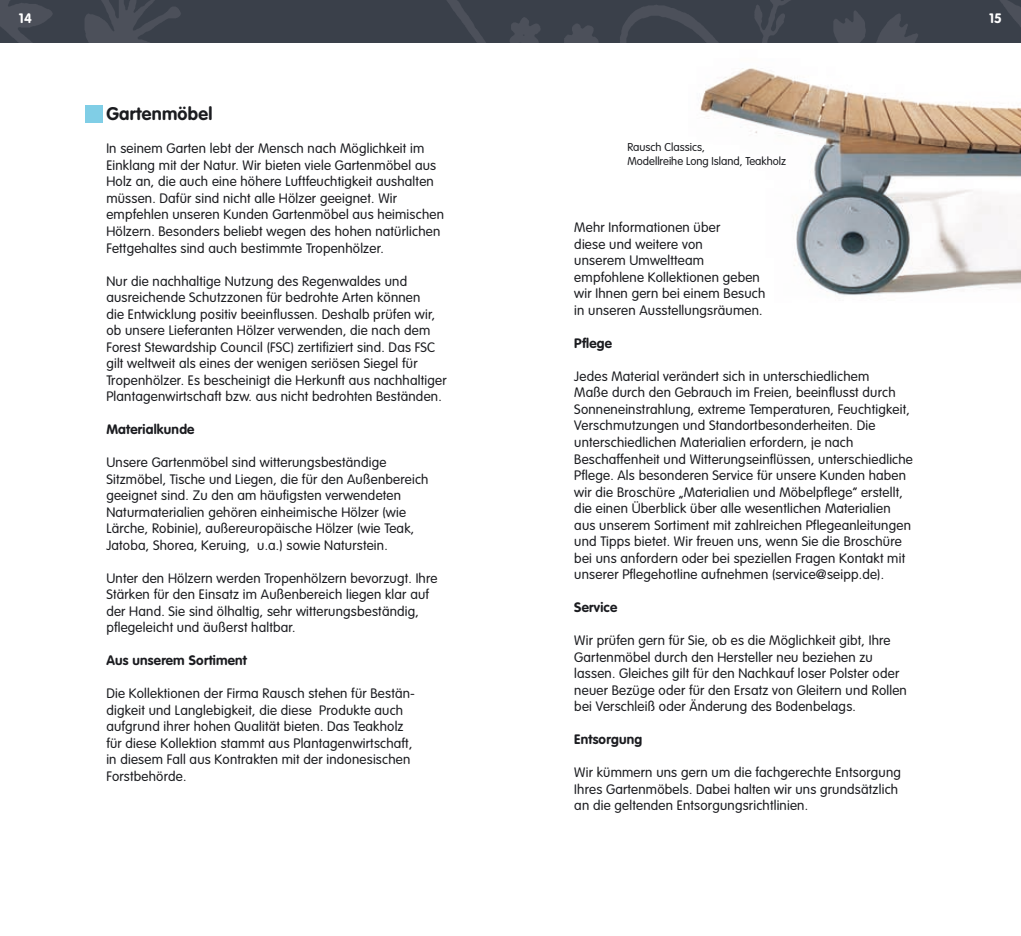
<style>
.page{position:relative;width:1021px;height:936px;background:#fff}
.page>*{position:absolute;margin:0;border:0;box-sizing:border-box;transform-origin:0 0}
.t1{font:700 18px "VAG Rounded";letter-spacing:.015em;color:#1b1c20}
.t2{font:300 13.5px/16.5px "VAG Rounded";letter-spacing:.015em;color:#1b1c20}
.t3{font:700 13.5px "VAG Rounded";letter-spacing:.015em;color:#1b1c20}
.t4{font:700 13.5px "VAG Rounded";color:#fff}
.t5{font:300 11.25px/13.5px "VAG Rounded";color:#1b1c20}
</style>
<div class="page">
<img style="left:700px;top:68px;width:320px;height:227px">
<img style="left:0;top:0;width:1020px;height:43px">
<div style="left:85px;top:105px;width:17px;height:17px;background:#80cee6"></div>
<p class="t4" style="left:19px;top:11px;width:14px">14</p>
<p class="t4" style="left:989px;top:11px;width:14px">15</p>
<h1 class="t1" style="left:106px;top:103px;width:108px">Gartenmöbel</h1>
<p class="t2" style="left:106px;top:140px;width:339px">In seinem Garten lebt der Mensch nach Möglichkeit im Einklang mit der Natur. Wir bieten viele Gartenmöbel aus Holz an, die auch eine höhere Luftfeuchtigkeit aushalten müssen. Dafür sind nicht alle Hölzer geeignet. Wir empfehlen unseren Kunden Gartenmöbel aus heimischen Hölzern. Besonders beliebt wegen des hohen natürlichen Fettgehaltes sind auch bestimmte Tropenhölzer.</p>
<p class="t2" style="left:106px;top:272px;width:342px">Nur die nachhaltige Nutzung des Regenwaldes und ausreichende Schutzzonen für bedrohte Arten können<br>die Entwicklung positiv beeinflussen. Deshalb prüfen wir, ob unsere Lieferanten Hölzer verwenden, die nach dem Forest Stewardship Council (FSC) zertifiziert sind. Das FSC gilt weltweit als eines der wenigen seriösen Siegel für Tropenhölzer. Es bescheinigt die Herkunft aus nachhaltiger Plantagenwirtschaft bzw. aus nicht bedrohten Beständen.</p>
<p class="t3" style="left:106px;top:421px;width:90px">Materialkunde</p>
<p class="t2" style="left:106px;top:454px;width:324px">Unsere Gartenmöbel sind witterungsbeständige Sitzmöbel, Tische und Liegen, die für den Außenbereich geeignet sind. Zu den am häufigsten verwendeten Naturmaterialien gehören einheimische Hölzer (wie Lärche, Robinie), außereuropäische Hölzer (wie Teak, Jatoba, Shorea, Keruing, u.a.) sowie Naturstein.</p>
<p class="t2" style="left:106px;top:569px;width:333px">Unter den Hölzern werden Tropenhölzern bevorzugt. Ihre Stärken für den Einsatz im Außenbereich liegen klar auf der Hand. Sie sind ölhaltig, sehr witterungsbeständig, pflegeleicht und äußerst haltbar.</p>
<p class="t3" style="left:106px;top:652px;width:142px">Aus unserem Sortiment</p>
<p class="t2" style="left:106px;top:685px;width:310px">Die Kollektionen der Firma Rausch stehen für Bestän&shy;digkeit und Langlebigkeit, die diese Produkte auch aufgrund ihrer hohen Qualität bieten. Das Teakholz für diese Kollektion stammt aus Plantagenwirtschaft, in diesem Fall aus Kontrakten mit der indonesischen Forstbehörde.</p>
<p class="t5" style="left:627px;top:141px;width:160px">Rausch Classics,<br>Modellreihe Long Island, Teakholz</p>
<p class="t2" style="left:574px;top:219px;width:192px">Mehr Informationen über<br>diese und weitere von<br>unserem Umweltteam empfohlene Kollektionen geben wir Ihnen gern bei einem Besuch in unseren Ausstellungsräumen.</p>
<p class="t3" style="left:574px;top:335px;width:39px">Pflege</p>
<p class="t2" style="left:574px;top:368px;width:340px">Jedes Material verändert sich in unterschiedlichem<br>Maße durch den Gebrauch im Freien, beeinflusst durch Sonneneinstrahlung, extreme Temperaturen, Feuchtigkeit, Verschmutzungen und Standortbesonderheiten. Die unterschiedlichen Materialien erfordern, je nach Beschaffenheit und Witterungseinflüssen, unterschiedliche Pflege. Als besonderen Service für unsere Kunden haben wir die Broschüre „Materialien und Möbelpflege“ erstellt, die einen Überblick über alle wesentlichen Materialien aus unserem Sortiment mit zahlreichen Pflegeanleitungen und Tipps bietet. Wir freuen uns, wenn Sie die Broschüre bei uns anfordern oder bei speziellen Fragen Kontakt mit unserer Pflegehotline aufnehmen (service@seipp.de).</p>
<p class="t3" style="left:574px;top:599px;width:44px">Service</p>
<p class="t2" style="left:574px;top:632px;width:334px">Wir prüfen gern für Sie, ob es die Möglichkeit gibt, Ihre Gartenmöbel durch den Hersteller neu beziehen zu lassen. Gleiches gilt für den Nachkauf loser Polster oder neuer Bezüge oder für den Ersatz von Gleitern und Rollen bei Verschleiß oder Änderung des Bodenbelags.</p>
<p class="t3" style="left:574px;top:731px;width:69px">Entsorgung</p>
<p class="t2" style="left:574px;top:764px;width:328px">Wir kümmern uns gern um die fachgerechte Entsorgung<br>Ihres Gartenmöbels. Dabei halten wir uns grundsätzlich an die geltenden Entsorgungsrichtlinien.</p>
</div>
